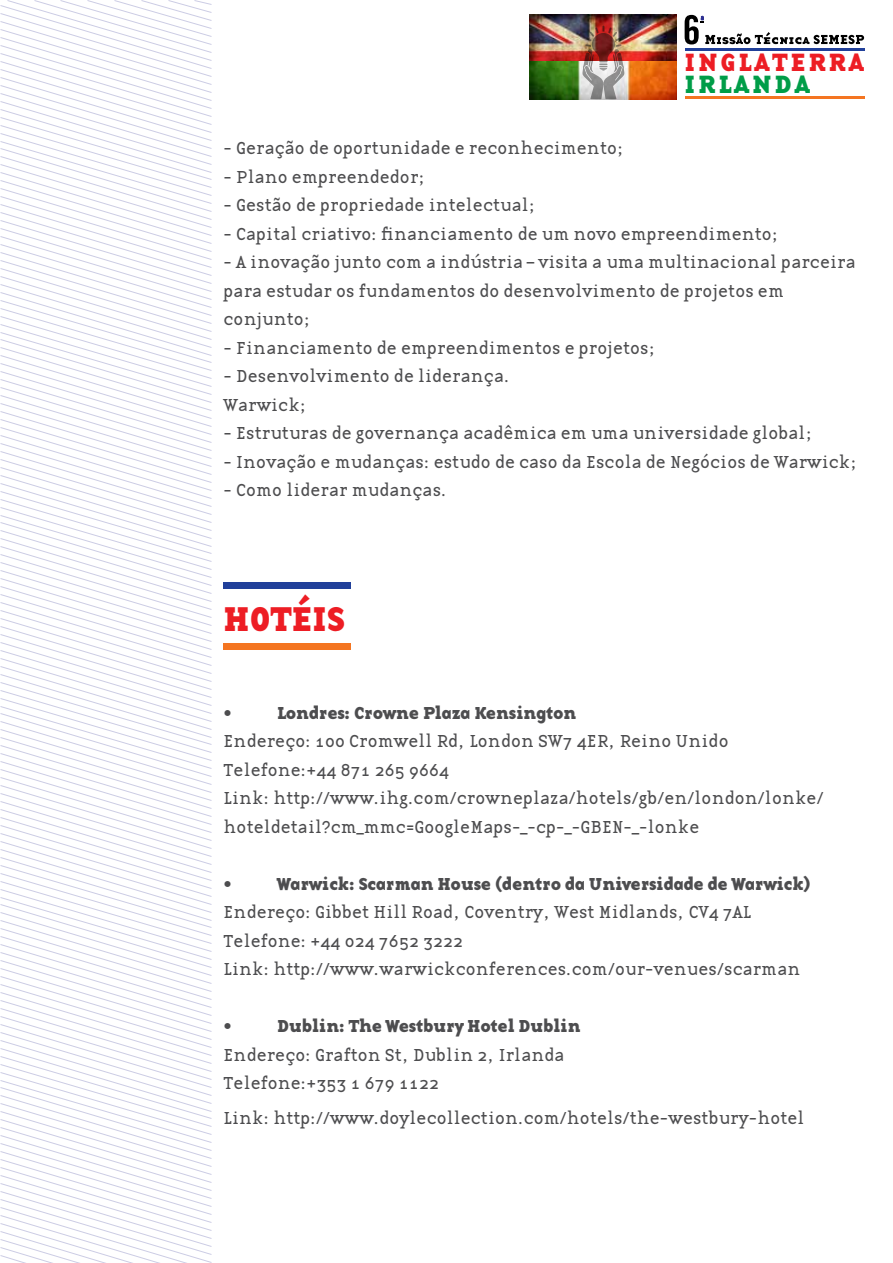
<style>
.page{position:relative;width:893px;height:1263px;background:#fff}
.page>*{position:absolute;margin:0;border:0;box-sizing:border-box;transform-origin:0 0}
.t1{font:35.7px "Base Twelve Serif B";color:#ed1d24}
.t2{font:25.95px "Base Twelve Serif SCB";letter-spacing:.11em;color:#ed1d24}
.t3{font:25.95px "Base Twelve Serif SCB";letter-spacing:.11em;color:#009d48}
.t4{font:18px/28.5px "Base Twelve Serif";letter-spacing:-.025em;color:#4d4d4f}
.t5{font:18px "Base Twelve Serif B";letter-spacing:-.025em;color:#4d4d4f}
</style>
<div class="page">
<svg style="left:0;top:0;width:211px;height:1263px"></svg>
<svg style="left:685px;top:15px;width:179px;height:29px"></svg>
<hr style="left:685px;top:48px;width:180px;height:3px;background:#21409a">
<hr style="left:685px;top:96px;width:180px;height:3px;background:#f47521">
<img style="left:530px;top:15px;width:146px;height:84px">
<img style="left:582px;top:26px;width:43px;height:73px">
<div style="left:223px;top:583px;width:128px;height:6px;background:#21409a"></div>
<div style="left:223px;top:643px;width:128px;height:7px;background:#f47521"></div>
<h2 class="t2" style="left:685px;top:44px;width:88px">INGLATE</h2>
<h2 class="t2" style="left:808px;top:44px;width:55px">RRA</h2>
<h2 class="t3" style="left:685px;top:66px;width:125px">IRLANDA</h2>
<p class="t4" style="left:223px;top:134px;width:403px">- Geração de oportunidade e reconhecimento;</p>
<p class="t4" style="left:223px;top:162px;width:204px">- Plano empreendedor;</p>
<p class="t4" style="left:223px;top:191px;width:314px">- Gestão de propriedade intelectual;</p>
<p class="t4" style="left:223px;top:219px;width:557px">- Capital criativo: financiamento de um novo empreendimento;</p>
<p class="t4" style="left:223px;top:248px;width:634px">- A inovação junto com a indústria – visita a uma multinacional parceira para estudar os fundamentos do desenvolvimento de projetos em conjunto;</p>
<p class="t4" style="left:223px;top:333px;width:434px">- Financiamento de empreendimentos e projetos;</p>
<p class="t4" style="left:223px;top:362px;width:288px">- Desenvolvimento de liderança.<br>Warwick;</p>
<p class="t4" style="left:223px;top:419px;width:591px">- Estruturas de governança acadêmica em uma universidade global;</p>
<p class="t4" style="left:223px;top:447px;width:636px">- Inovação e mudanças: estudo de caso da Escola de Negócios de Warwick;</p>
<p class="t4" style="left:223px;top:476px;width:225px">- Como liderar mudanças.</p>
<h1 class="t1" style="left:223px;top:594px;width:123px">HOTÉIS</h1>
<p class="t5" style="left:223px;top:700px;width:10px">•</p>
<p class="t5" style="left:277px;top:700px;width:301px">Londres: Crowne Plaza Kensington</p>
<p class="t4" style="left:223px;top:726px;width:602px">Endereço: 100 Cromwell Rd, London SW7 4ER, Reino Unido Telefone:+44 871 265 9664<br>Link: http://www.ihg.com/crowneplaza/hotels/gb/en/london/lonke/ hoteldetail?cm_mmc=GoogleMaps-_-cp-_-GBEN-_-lonke</p>
<p class="t5" style="left:223px;top:871px;width:10px">•</p>
<p class="t5" style="left:277px;top:871px;width:535px">Warwick: Scarman House (dentro da Universidade de Warwick)</p>
<p class="t4" style="left:223px;top:897px;width:579px">Endereço: Gibbet Hill Road, Coventry, West Midlands, CV4 7AL<br>Telefone: +44 024 7652 3222<br>Link: http://www.warwickconferences.com/our-venues/scarman</p>
<p class="t5" style="left:223px;top:1013px;width:10px">•</p>
<p class="t5" style="left:277px;top:1013px;width:305px">Dublin: The Westbury Hotel Dublin</p>
<p class="t4" style="left:223px;top:1040px;width:343px">Endereço: Grafton St, Dublin 2, Irlanda<br>Telefone:+353 1 679 1122</p>
<p class="t4" style="left:223px;top:1103px;width:583px">Link: http://www.doylecollection.com/hotels/the-westbury-hotel</p>
</div>
